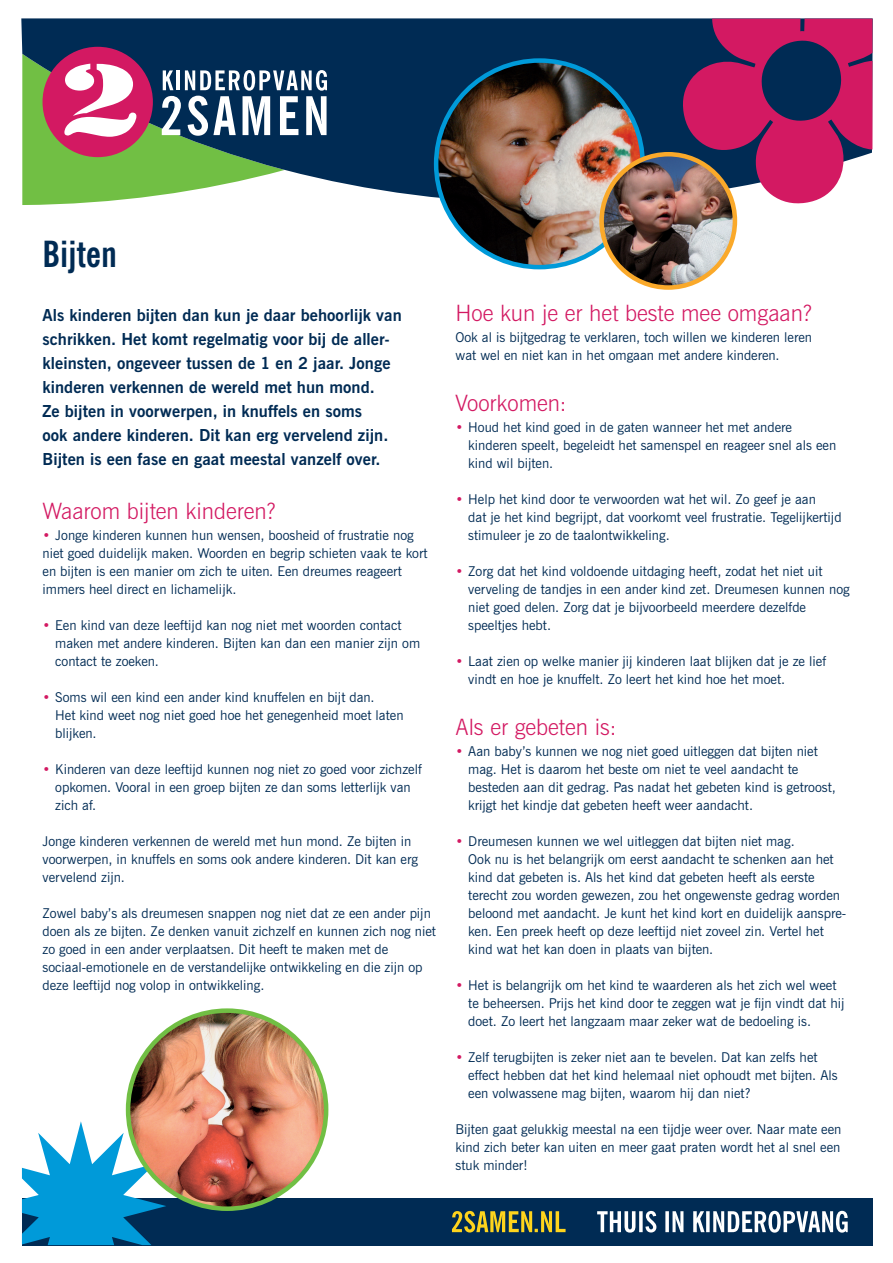
<style>
.page{position:relative;width:893px;height:1263px;background:#fff}
.page>*{position:absolute;margin:0;border:0;box-sizing:border-box;transform-origin:0 0}
.Hoofdkop{font:700 condensed 36px "News Gothic BT";letter-spacing:.005em;color:#002b54}
.TUSSENKOP{font:300 22.5px "News Gothic BT";color:#d31962}
.INTROTEKST{font:700 16.5px/24px "News Gothic BT";letter-spacing:.005em;color:#002b54}
.brood{font:13.5px/18px "News Gothic BT";color:#002b54}
.s1{color:#d31962}
</style>
<div class="page">
<svg style="left:21px;top:18px;width:852px;height:185px;background:#0b355d"></svg>
<svg style="left:682px;top:19px;width:190px;height:186px;background:#963169"></svg>
<div style="left:43px;top:47px;width:110px;height:110px;background:#d31962;border-radius:50%"></div>
<svg style="left:22px;top:54px;width:305px;height:151px"></svg>
<img style="left:436px;top:61px;width:207px;height:206px;border-radius:103px">
<img style="left:602px;top:154px;width:133px;height:133px;border-radius:67px">
<div style="left:599px;top:152px;width:138px;height:138px;border:4px solid #faa92a;border-radius:50%"></div>
<div style="left:22px;top:1198px;width:850px;height:47px;background:#002b54"></div>
<svg style="left:597px;top:1211px;width:251px;height:21px"></svg>
<svg style="left:452px;top:1211px;width:114px;height:21px"></svg>
<svg style="left:22px;top:1121px;width:133px;height:124px"></svg>
<img style="left:128px;top:1011px;width:198px;height:198px">
<div style="left:126px;top:1008px;width:202px;height:203px;border:4px solid #71bf44;border-radius:50%"></div>
<p class="Hoofdkop" style="left:43px;top:232px;width:76px">Bijten</p>
<p class="INTROTEKST" style="left:43px;top:303px;width:361px">Als kinderen bijten dan kun je daar behoorlijk van schrikken. Het komt regelmatig voor bij de aller&shy;kleinsten, ongeveer tussen de 1 en 2 jaar. Jonge kinderen verkennen de wereld met hun mond.<br>Ze bijten in voorwerpen, in knuffels en soms<br>ook andere kinderen. Dit kan erg vervelend zijn.<br>Bijten is een fase en gaat meestal vanzelf over.</p>
<p class="TUSSENKOP" style="left:43px;top:497px;width:235px">Waarom bijten kinderen?</p>
<p class="brood" style="left:43px;top:526px;width:373px"><span class="s1">•</span> Jonge kinderen kunnen hun wensen, boosheid of frustratie nog</p>
<p class="brood" style="left:43px;top:544px;width:387px">niet goed duidelijk maken. Woorden en begrip schieten vaak te kort en bijten is een manier om zich te uiten. Een dreumes reageert immers heel direct en lichamelijk.</p>
<p class="brood" style="left:43px;top:616px;width:360px"><span class="s1">•</span> Een kind van deze leeftijd kan nog niet met woorden contact</p>
<p class="brood" style="left:55px;top:634px;width:366px">maken met andere kinderen. Bijten kan dan een manier zijn om contact te zoeken.</p>
<p class="brood" style="left:43px;top:688px;width:334px"><span class="s1">•</span> Soms wil een kind een ander kind knuffelen en bijt dan.</p>
<p class="brood" style="left:55px;top:706px;width:350px">Het kind weet nog niet goed hoe het genegenheid moet laten blijken.</p>
<p class="brood" style="left:43px;top:760px;width:381px"><span class="s1">•</span> Kinderen van deze leeftijd kunnen nog niet zo goed voor zichzelf</p>
<p class="brood" style="left:55px;top:778px;width:357px">opkomen. Vooral in een groep bijten ze dan soms letterlijk van zich af.</p>
<p class="brood" style="left:43px;top:832px;width:377px">Jonge kinderen verkennen de wereld met hun mond. Ze bijten in voorwerpen, in knuffels en soms ook andere kinderen. Dit kan erg vervelend zijn.</p>
<p class="brood" style="left:43px;top:904px;width:395px">Zowel baby’s als dreumesen snappen nog niet dat ze een ander pijn doen als ze bijten. Ze denken vanuit zichzelf en kunnen zich nog niet zo goed in een ander verplaatsen. Dit heeft te maken met de sociaal-emotionele en de verstandelijke ontwikkeling en die zijn op deze leeftijd nog volop in ontwikkeling.</p>
<p class="TUSSENKOP" style="left:455px;top:299px;width:358px">Hoe kun je er het beste mee omgaan?</p>
<p class="brood" style="left:455px;top:328px;width:358px">Ook al is bijtgedrag te verklaren, toch willen we kinderen leren wat wel en niet kan in het omgaan met andere kinderen.</p>
<p class="TUSSENKOP" style="left:455px;top:389px;width:112px">Voorkomen:</p>
<p class="brood" style="left:455px;top:418px;width:338px"><span class="s1">•</span> Houd het kind goed in de gaten wanneer het met andere</p>
<p class="brood" style="left:468px;top:436px;width:369px">kinderen speelt, begeleidt het samenspel en reageer snel als een kind wil bijten.</p>
<p class="brood" style="left:455px;top:490px;width:362px"><span class="s1">•</span> Help het kind door te verwoorden wat het wil. Zo geef je aan</p>
<p class="brood" style="left:468px;top:508px;width:375px">dat je het kind begrijpt, dat voorkomt veel frustratie. Tegelijkertijd stimuleer je zo de taalontwikkeling.</p>
<p class="brood" style="left:455px;top:562px;width:369px"><span class="s1">•</span> Zorg dat het kind voldoende uitdaging heeft, zodat het niet uit</p>
<p class="brood" style="left:468px;top:580px;width:383px">verveling de tandjes in een ander kind zet. Dreumesen kunnen nog niet goed delen. Zorg dat je bijvoorbeeld meerdere dezelfde speeltjes hebt.</p>
<p class="brood" style="left:455px;top:652px;width:372px"><span class="s1">•</span> Laat zien op welke manier jij kinderen laat blijken dat je ze lief</p>
<p class="brood" style="left:468px;top:670px;width:319px">vindt en hoe je knuffelt. Zo leert het kind hoe het moet.</p>
<p class="TUSSENKOP" style="left:455px;top:713px;width:163px">Als er gebeten is:</p>
<p class="brood" style="left:455px;top:742px;width:364px"><span class="s1">•</span> Aan baby’s kunnen we nog niet goed uitleggen dat bijten niet</p>
<p class="brood" style="left:468px;top:760px;width:369px">mag. Het is daarom het beste om niet te veel aandacht te besteden aan dit gedrag. Pas nadat het gebeten kind is getroost, krijgt het kindje dat gebeten heeft weer aandacht.</p>
<p class="brood" style="left:455px;top:832px;width:341px"><span class="s1">•</span> Dreumesen kunnen we wel uitleggen dat bijten niet mag.</p>
<p class="brood" style="left:468px;top:850px;width:380px">Ook nu is het belangrijk om eerst aandacht te schenken aan het kind dat gebeten is. Als het kind dat gebeten heeft als eerste terecht zou worden gewezen, zou het ongewenste gedrag worden beloond met aandacht. Je kunt het kind kort en duidelijk aanspre&shy;ken. Een preek heeft op deze leeftijd niet zoveel zin. Vertel het kind wat het kan doen in plaats van bijten.</p>
<p class="brood" style="left:455px;top:976px;width:383px"><span class="s1">•</span> Het is belangrijk om het kind te waarderen als het zich wel weet</p>
<p class="brood" style="left:468px;top:994px;width:378px">te beheersen. Prijs het kind door te zeggen wat je fijn vindt dat hij doet. Zo leert het langzaam maar zeker wat de bedoeling is.</p>
<p class="brood" style="left:455px;top:1048px;width:364px"><span class="s1">•</span> Zelf terugbijten is zeker niet aan te bevelen. Dat kan zelfs het</p>
<p class="brood" style="left:468px;top:1066px;width:371px">effect hebben dat het kind helemaal niet ophoudt met bijten. Als een volwassene mag bijten, waarom hij dan niet?</p>
<p class="brood" style="left:455px;top:1120px;width:387px;text-align:justify">Bijten gaat gelukkig meestal na een tijdje weer over. Naar mate een kind zich beter kan uiten en meer gaat praten wordt het al snel een stuk minder!</p>
</div>
